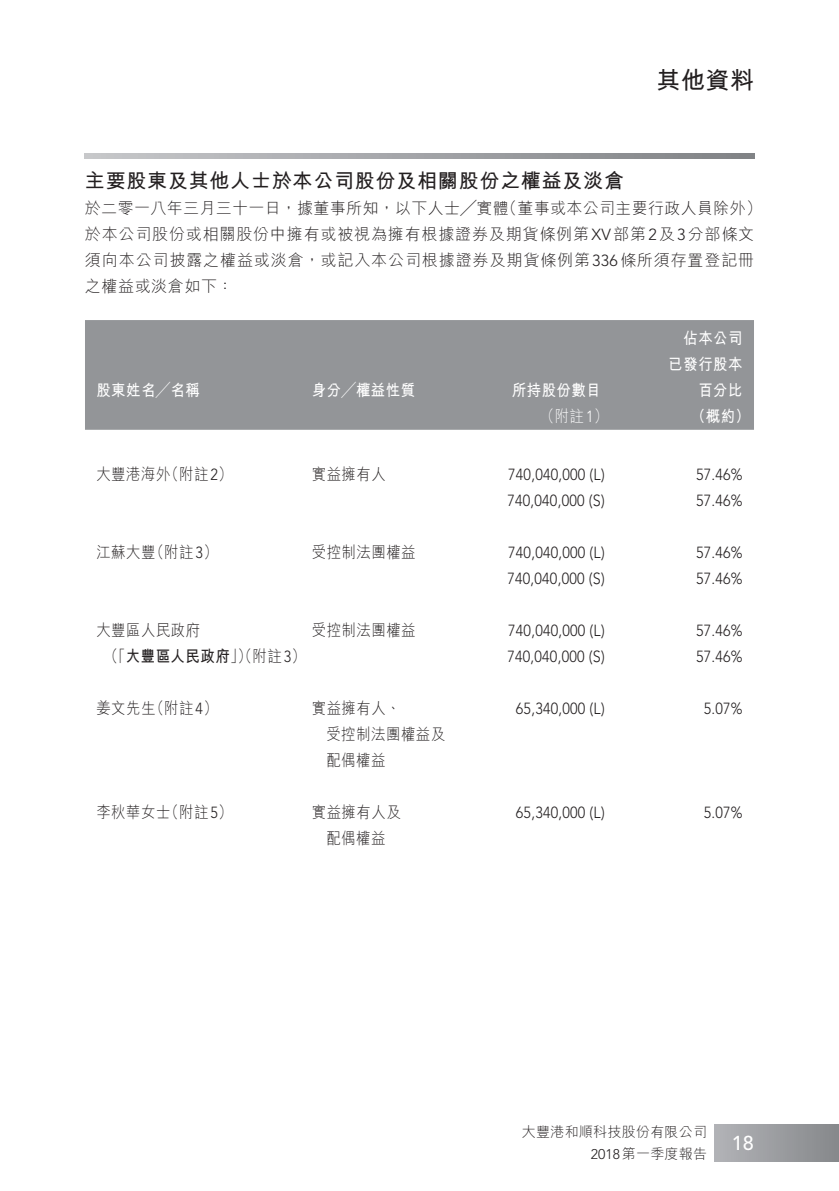
<style>
.page{position:relative;width:839px;height:1191px;background:#fff}
.page>*{position:absolute;margin:0;border:0;box-sizing:border-box;transform-origin:0 0}
.t1{font:700 24px "M Hei HK";color:#231f20}
._01_H1{font:700 20px "M Hei HK";letter-spacing:.04em;color:#231f20}
.t2{font:500 20px "Avenir LT Std";color:#fff}
._50_Table_txt{font:300 16px "Avenir LT Std";letter-spacing:.015em;color:#231f20;scale:.9 1}
._00_txt{font:300 16px/26px "M Hei HK";letter-spacing:.05em;color:#231f20}
._50_Table_txt-2{font:300 16px "M Hei HK";letter-spacing:.035em;color:#231f20;scale:.9 1}
._50_Table_txt-3{font:700 16px "M Hei HK";letter-spacing:.04em;color:#fff;scale:.9 1}
._00_txt-2{font:300 16px "M Hei HK";letter-spacing:.02em;color:#231f20}
._50_Table_txt-4{font:300 16px "M Hei HK";color:#fff;scale:.9 1}
.t3{font:300 14px "M Hei HK";letter-spacing:.02em;color:#231f20}
.s1{font-family:"Avenir LT Std"}
.s2{font-weight:700}
</style>
<div class="page">
<div style="left:714px;top:1124px;width:125px;height:37px;background:linear-gradient(to right,#b2b3b7,#86888b)"></div>
<svg style="left:85px;top:153px;width:669px;height:6px;background:#a3a4a7"></svg>
<div style="left:85px;top:320px;width:669px;height:110px;background:#939598"></div>
<p class="t1" style="left:657px;top:63px;width:99px">其他資料</p>
<p class="_01_H1" style="left:85px;top:166px;width:540px">主要股東及其他人士於本公司股份及相關股份之權益及淡倉</p>
<p class="_00_txt-2" style="left:501px;top:200px;width:262px">（董事或本公司主要行政人員除外(</p>
<p class="_00_txt" style="left:85px;top:195px;width:671px">於二零一八年三月三十一日，據董事所知，以下人士╱實體<br>於本公司股份或相關股份中擁有或被視為擁有根據證券及期貨條例第<span class="s1">XV</span>部第<span class="s1">2</span>及<span class="s1">3</span>分部條文須向本公司披露之權益或淡倉，或記入本公司根據證券及期貨條例第<span class="s1">336</span>條所須存置登記冊之權益或淡倉如下：</p>
<p class="_50_Table_txt-3" style="left:96px;top:378px;width:117px">股東姓名╱名稱</p>
<p class="_50_Table_txt-3" style="left:312px;top:378px;width:117px">身分╱權益性質</p>
<p class="_50_Table_txt-3" style="left:512px;top:378px;width:101px">所持股份數目</p>
<p class="_50_Table_txt-4" style="left:540px;top:408px;width:77px">（附註<span class="s1">1</span>）</p>
<p class="_50_Table_txt-3" style="left:683px;top:326px;width:67px">佔本公司</p>
<p class="_50_Table_txt-3" style="left:668px;top:352px;width:84px">已發行股本</p>
<p class="_50_Table_txt-3" style="left:698px;top:378px;width:51px">百分比</p>
<p class="_50_Table_txt-3" style="left:691px;top:404px;width:67px">（概約(</p>
<p class="_50_Table_txt-2" style="left:96px;top:466px;width:84px">大豐港海外</p>
<p class="_50_Table_txt-2" style="left:165px;top:466px;width:77px">（附註 ）<span class="s1">2</span></p>
<p class="_50_Table_txt-2" style="left:312px;top:466px;width:84px">實益擁有人</p>
<p class="_50_Table_txt" style="left:508px;top:465px;width:109px">740,040,000 (L(</p>
<p class="_50_Table_txt" style="left:507px;top:491px;width:110px">740,040,000 (S(</p>
<p class="_50_Table_txt" style="left:696px;top:465px;width:53px">57.46%</p>
<p class="_50_Table_txt" style="left:696px;top:491px;width:53px">57.46%</p>
<p class="_50_Table_txt-2" style="left:150px;top:544px;width:77px">（附註 ）<span class="s1">3</span></p>
<p class="_50_Table_txt-2" style="left:96px;top:544px;width:67px">江蘇大豐</p>
<p class="_50_Table_txt-2" style="left:312px;top:544px;width:117px">受控制法團權益</p>
<p class="_50_Table_txt" style="left:508px;top:543px;width:109px">740,040,000 (L(</p>
<p class="_50_Table_txt" style="left:507px;top:569px;width:110px">740,040,000 (S(</p>
<p class="_50_Table_txt" style="left:696px;top:543px;width:53px">57.46%</p>
<p class="_50_Table_txt" style="left:696px;top:569px;width:53px">57.46%</p>
<p class="_50_Table_txt-2" style="left:96px;top:622px;width:117px">大豐區人民政府</p>
<p class="_50_Table_txt-2" style="left:104px;top:648px;width:226px">（「<span class="s2">大豐區人民政府</span>」）（附註 (<span class="s1">3</span></p>
<p class="_50_Table_txt-2" style="left:312px;top:622px;width:117px">受控制法團權益</p>
<p class="_50_Table_txt" style="left:508px;top:621px;width:109px">740,040,000 (L(</p>
<p class="_50_Table_txt" style="left:507px;top:647px;width:110px">740,040,000 (S(</p>
<p class="_50_Table_txt" style="left:696px;top:621px;width:53px">57.46%</p>
<p class="_50_Table_txt" style="left:696px;top:647px;width:53px">57.46%</p>
<p class="_50_Table_txt-2" style="left:96px;top:700px;width:67px">姜文先生</p>
<p class="_50_Table_txt-2" style="left:150px;top:700px;width:77px">（附註 ）<span class="s1">4</span></p>
<p class="_50_Table_txt-2" style="left:312px;top:700px;width:100px">實益擁有人、</p>
<p class="_50_Table_txt" style="left:516px;top:699px;width:100px">65,340,000 (L(</p>
<p class="_50_Table_txt" style="left:704px;top:699px;width:45px">5.07%</p>
<p class="_50_Table_txt-2" style="left:326px;top:726px;width:134px">受控制法團權益及</p>
<p class="_50_Table_txt-2" style="left:326px;top:752px;width:67px">配偶權益</p>
<p class="_50_Table_txt-2" style="left:165px;top:804px;width:77px">（附註 ）<span class="s1">5</span></p>
<p class="_50_Table_txt-2" style="left:96px;top:804px;width:84px">李秋華女士</p>
<p class="_50_Table_txt-2" style="left:312px;top:804px;width:100px">實益擁有人及</p>
<p class="_50_Table_txt" style="left:516px;top:803px;width:100px">65,340,000 (L(</p>
<p class="_50_Table_txt" style="left:704px;top:803px;width:45px">5.07%</p>
<p class="_50_Table_txt-2" style="left:326px;top:830px;width:67px">配偶權益</p>
<p class="t3" style="left:522px;top:1124px;width:187px">大豐港和順科技股份有限公司</p>
<p class="t3" style="left:591px;top:1146px;width:118px"><span class="s1">2018</span>第一季度報告</p>
<p class="t2" style="left:732px;top:1131px;width:24px">18</p>
</div>
